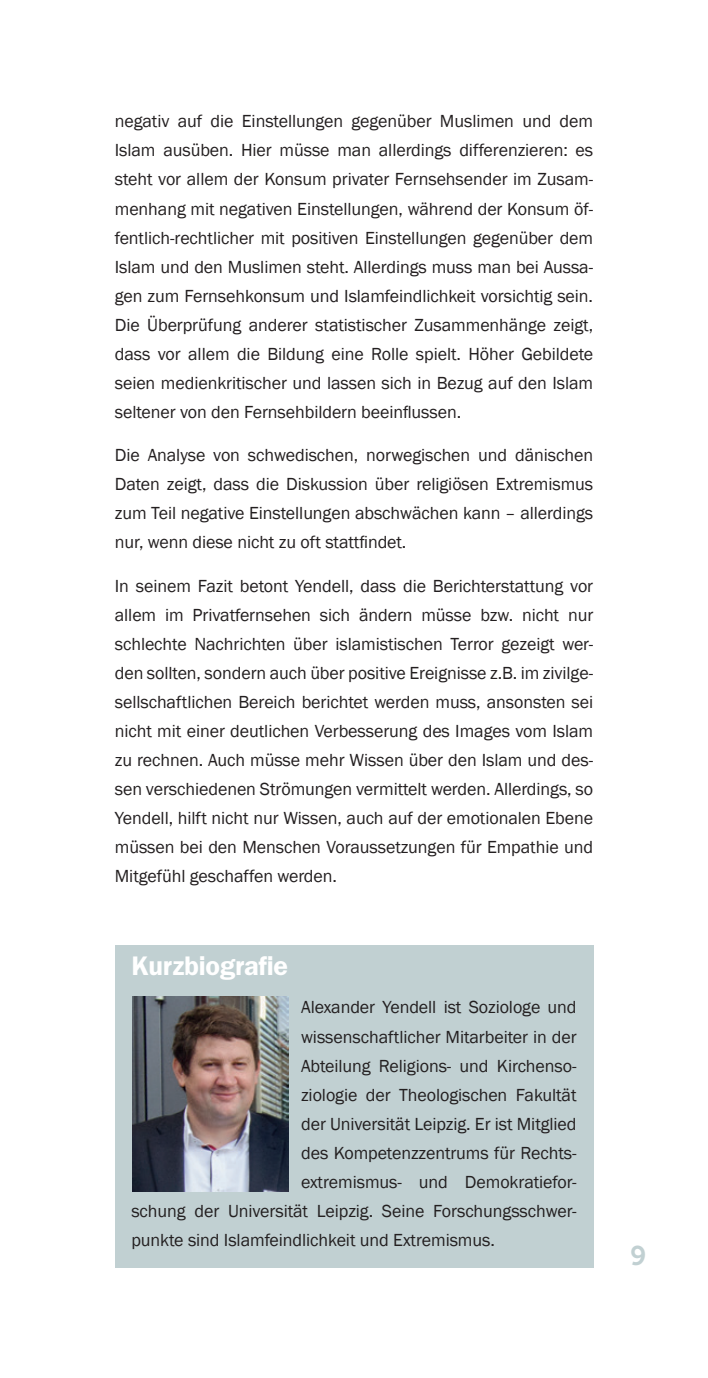
<style>
.page{position:relative;width:708px;height:1378px;background:#fff}
.page>*{position:absolute;margin:0;border:0;box-sizing:border-box;transform-origin:0 0}
.t1{font:600 27px "Franklin Gothic";letter-spacing:-.005em;color:#fff}
.t2{font:27px "Museo 700";color:#c1d0d2}
.t3{font:18px/29px "Franklin Gothic";letter-spacing:-.005em;color:#231f20;text-align:justify}
</style>
<div class="page">
<div style="left:115px;top:945px;width:478px;height:322px;background:#c1d0d2"></div>
<img style="left:132px;top:996px;width:156px;height:195px">
<p class="t3" style="left:115px;top:107px;width:480px">negativ auf die Einstellungen gegenüber Muslimen und dem Islam ausüben. Hier müsse man allerdings differenzieren: es steht vor allem der Konsum privater Fernsehsender im Zusam&shy;menhang mit negativen Einstellungen, während der Konsum öf&shy;fentlich-rechtlicher mit positiven Einstellungen gegenüber dem Islam und den Muslimen steht. Allerdings muss man bei Aussa&shy;gen zum Fernsehkonsum und Islamfeindlichkeit vorsichtig sein.<br>Die Überprüfung anderer statistischer Zusammenhänge zeigt, dass vor allem die Bildung eine Rolle spielt. Höher Gebildete seien medienkritischer und lassen sich in Bezug auf den Islam seltener von den Fernsehbildern beeinflussen.</p>
<p class="t3" style="left:115px;top:441px;width:480px">Die Analyse von schwedischen, norwegischen und dänischen Daten zeigt, dass die Diskussion über religiösen Extremismus zum Teil negative Einstellungen abschwächen kann – allerdings nur, wenn diese nicht zu oft stattfindet.</p>
<p class="t3" style="left:115px;top:572px;width:480px">In seinem Fazit betont Yendell, dass die Berichterstattung vor allem im Privatfernsehen sich ändern müsse bzw. nicht nur schlechte Nachrichten über islamistischen Terror gezeigt wer&shy;den sollten, sondern auch über positive Ereignisse z.B. im zivilge&shy;sellschaftlichen Bereich berichtet werden muss, ansonsten sei nicht mit einer deutlichen Verbesserung des Images vom Islam zu rechnen. Auch müsse mehr Wissen über den Islam und des&shy;sen verschiedenen Strömungen vermittelt werden. Allerdings, so Yendell, hilft nicht nur Wissen, auch auf der emotionalen Ebene müssen bei den Menschen Voraussetzungen für Empathie und Mitgefühl geschaffen werden.</p>
<h1 class="t1" style="left:131px;top:950px;width:158px">Kurzbiografie</h1>
<p class="t3" style="left:301px;top:993px;width:277px">Alexander Yendell ist Soziologe und</p>
<p class="t3" style="left:301px;top:1022px;width:277px">wissenschaftlicher Mitarbeiter in der</p>
<p class="t3" style="left:301px;top:1051px;width:277px">Abteilung Religions- und Kirchenso-</p>
<p class="t3" style="left:301px;top:1080px;width:277px">ziologie der Theologischen Fakultät</p>
<p class="t3" style="left:301px;top:1109px;width:277px">der Universität Leipzig. Er ist Mitglied</p>
<p class="t3" style="left:301px;top:1138px;width:277px">des Kompetenzzentrums für Rechts-</p>
<p class="t3" style="left:301px;top:1167px;width:277px">extremismus- und Demokratiefor-</p>
<p class="t3" style="left:131px;top:1196px;width:447px">schung der Universität Leipzig. Seine Forschungsschwer-</p>
<p class="t3" style="left:131px;top:1225px;width:365px">punkte sind Islamfeindlichkeit und Extremismus.</p>
<h1 class="t2" style="left:630px;top:1241px;width:17px">9</h1>
</div>
